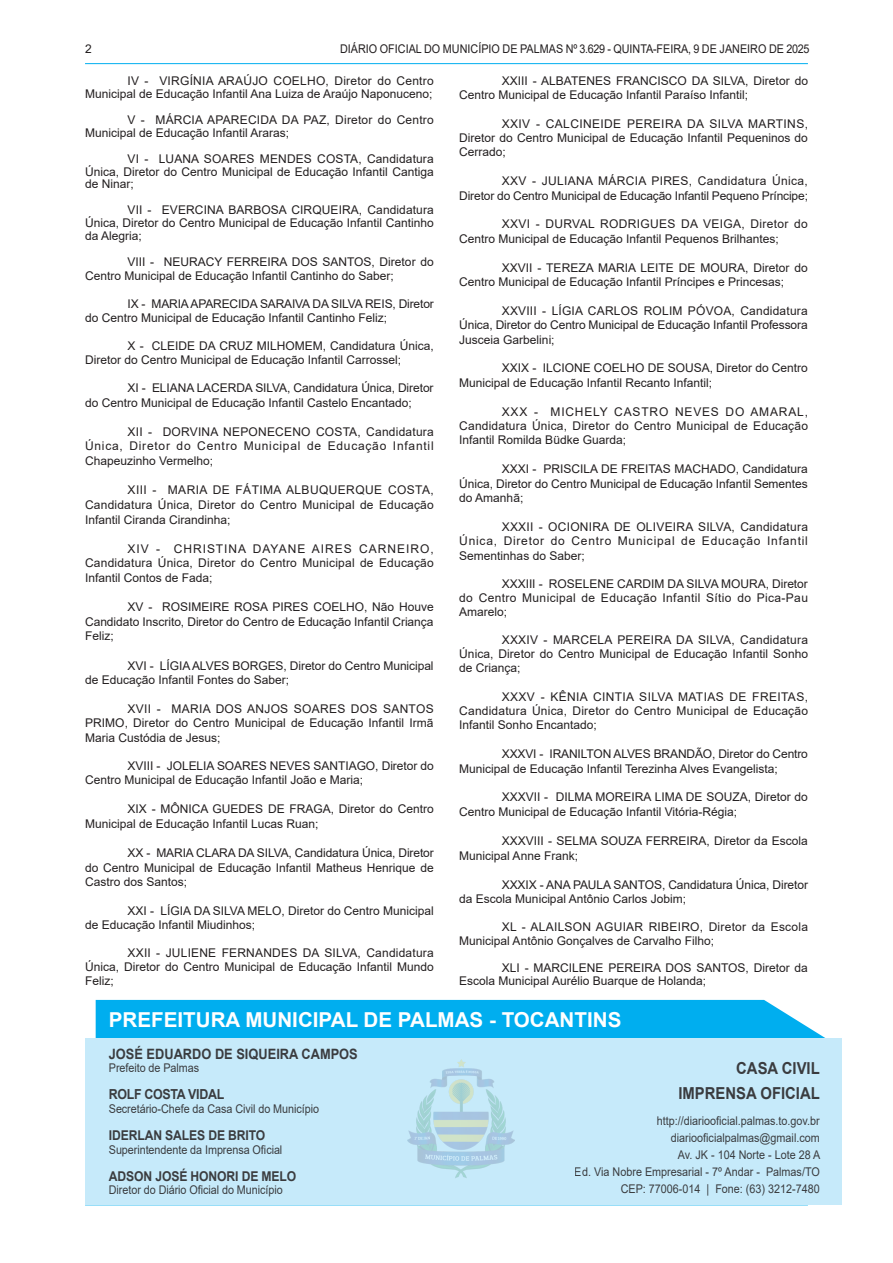
<style>
.page{position:relative;width:893px;height:1263px;background:#fff}
.page>*{position:absolute;margin:0;border:0;box-sizing:border-box;transform-origin:0 0}
.t1{font:700 20.55px "Arial";color:#fff}
.t2{font:700 16.5px/25.7px "Arial";color:#231f20;text-align:right;scale:.9 1}
.t3{font:700 14.25px "Arial";color:#231f20;scale:.9 1}
.t4{font:700 13.8px "Arial";letter-spacing:-.025em;color:#231f20;scale:.9 1}
.t5{font:700 13.5px "Arial";letter-spacing:-.01em;color:#231f20;scale:.9 1}
.t6{font:12px/14.4px "Arial";color:#231f20}
.t7{font:12px/17.1px "Arial";color:#231f20;text-align:right;scale:.9 1}
</style>
<div class="page">
<hr style="left:85px;top:63px;width:723px;height:1px;background:#00aeef">
<hr style="left:85px;top:1204px;width:723px;height:1px;background:#00aeef">
<div style="left:96px;top:1000px;width:729px;height:38px;background:#00aeef"></div>
<div style="left:85px;top:1038px;width:757px;height:166px;background:#c6eafa"></div>
<img style="left:408px;top:1060px;width:106px;height:118px">
<p class="t6" style="left:85px;top:41px;width:8px">2</p>
<p class="t7" style="left:340px;top:40px;width:523px">DIÁRIO OFICIAL DO MUNICÍPIO DE PALMAS Nº 3.629 - QUINTA-FEIRA, 9 DE JANEIRO DE 2025</p>
<p class="t6" style="left:85px;top:75px;width:350px;line-height:12.9px;text-align:right">IV - VIRGÍNIA ARAÚJO COELHO, Diretor do Centro<br>Municipal de Educação Infantil Ana Luiza de Araújo Naponuceno;</p>
<p class="t6" style="left:85px;top:113px;width:350px;line-height:12.9px;text-indent:43px">V - MÁRCIA APARECIDA DA PAZ, Diretor do Centro<br>Municipal de Educação Infantil Araras;</p>
<p class="t6" style="left:85px;top:152px;width:350px;line-height:12.9px;text-align:justify;text-indent:43px">VI - LUANA SOARES MENDES COSTA, Candidatura Única, Diretor do Centro Municipal de Educação Infantil Cantiga de Ninar;</p>
<p class="t6" style="left:85px;top:204px;width:350px;line-height:12.9px;text-align:justify;text-indent:43px">VII - EVERCINA BARBOSA CIRQUEIRA, Candidatura Única, Diretor do Centro Municipal de Educação Infantil Cantinho da Alegria;</p>
<p class="t6" style="left:85px;top:255px;width:350px;line-height:14px;text-indent:43px">VIII - NEURACY FERREIRA DOS SANTOS, Diretor do<br>Centro Municipal de Educação Infantil Cantinho do Saber;</p>
<p class="t6" style="left:85px;top:296px;width:350px;line-height:14px;text-indent:43px">IX - MARIA APARECIDA SARAIVA DA SILVA REIS, Diretor do Centro Municipal de Educação Infantil Cantinho Feliz;</p>
<p class="t6" style="left:85px;top:338px;width:350px;text-indent:43px">X - CLEIDE DA CRUZ MILHOMEM, Candidatura Única,<br>Diretor do Centro Municipal de Educação Infantil Carrossel;</p>
<p class="t6" style="left:85px;top:380px;width:350px;text-indent:43px">XI - ELIANA LACERDA SILVA, Candidatura Única, Diretor do Centro Municipal de Educação Infantil Castelo Encantado;</p>
<p class="t6" style="left:85px;top:424px;width:350px;text-align:justify;text-indent:43px">XII - DORVINA NEPONECENO COSTA, Candidatura Única, Diretor do Centro Municipal de Educação Infantil Chapeuzinho Vermelho;</p>
<p class="t6" style="left:85px;top:482px;width:350px;text-align:justify;text-indent:43px">XIII - MARIA DE FÁTIMA ALBUQUERQUE COSTA, Candidatura Única, Diretor do Centro Municipal de Educação Infantil Ciranda Cirandinha;</p>
<p class="t6" style="left:85px;top:541px;width:350px;text-align:justify;text-indent:43px">XIV - CHRISTINA DAYANE AIRES CARNEIRO, Candidatura Única, Diretor do Centro Municipal de Educação Infantil Contos de Fada;</p>
<p class="t6" style="left:85px;top:599px;width:350px;text-align:justify;text-indent:43px">XV - ROSIMEIRE ROSA PIRES COELHO, Não Houve Candidato Inscrito, Diretor do Centro de Educação Infantil Criança Feliz;</p>
<p class="t6" style="left:85px;top:658px;width:350px;line-height:14.9px;text-indent:43px">XVI - LÍGIA ALVES BORGES, Diretor do Centro Municipal de Educação Infantil Fontes do Saber;</p>
<p class="t6" style="left:85px;top:702px;width:350px;text-align:justify;text-indent:43px">XVII - MARIA DOS ANJOS SOARES DOS SANTOS PRIMO, Diretor do Centro Municipal de Educação Infantil Irmã Maria Custódia de Jesus;</p>
<p class="t6" style="left:85px;top:759px;width:350px;text-indent:43px">XVIII - JOLELIA SOARES NEVES SANTIAGO, Diretor do<br>Centro Municipal de Educação Infantil João e Maria;</p>
<p class="t6" style="left:85px;top:802px;width:350px;text-indent:43px">XIX - MÔNICA GUEDES DE FRAGA, Diretor do Centro<br>Municipal de Educação Infantil Lucas Ruan;</p>
<p class="t6" style="left:85px;top:846px;width:350px;text-align:justify;text-indent:43px">XX - MARIA CLARA DA SILVA, Candidatura Única, Diretor do Centro Municipal de Educação Infantil Matheus Henrique de Castro dos Santos;</p>
<p class="t6" style="left:85px;top:903px;width:350px;text-indent:43px">XXI - LÍGIA DA SILVA MELO, Diretor do Centro Municipal de Educação Infantil Miudinhos;</p>
<p class="t6" style="left:85px;top:946px;width:350px;line-height:14px;text-align:justify;text-indent:43px">XXII - JULIENE FERNANDES DA SILVA, Candidatura Única, Diretor do Centro Municipal de Educação Infantil Mundo Feliz;</p>
<p class="t6" style="left:459px;top:74px;width:350px;line-height:14px;text-indent:43px">XXIII - ALBATENES FRANCISCO DA SILVA, Diretor do<br>Centro Municipal de Educação Infantil Paraíso Infantil;</p>
<p class="t6" style="left:459px;top:116px;width:350px;text-align:justify;text-indent:43px">XXIV - CALCINEIDE PEREIRA DA SILVA MARTINS, Diretor do Centro Municipal de Educação Infantil Pequeninos do Cerrado;</p>
<p class="t6" style="left:459px;top:174px;width:350px;text-align:right">XXV - JULIANA MÁRCIA PIRES, Candidatura Única,<br>Diretor do Centro Municipal de Educação Infantil Pequeno Príncipe;</p>
<p class="t6" style="left:459px;top:217px;width:350px;text-indent:43px">XXVI - DURVAL RODRIGUES DA VEIGA, Diretor do<br>Centro Municipal de Educação Infantil Pequenos Brilhantes;</p>
<p class="t6" style="left:459px;top:260px;width:350px;text-indent:43px">XXVII - TEREZA MARIA LEITE DE MOURA, Diretor do<br>Centro Municipal de Educação Infantil Príncipes e Princesas;</p>
<p class="t6" style="left:459px;top:303px;width:350px;text-align:justify;text-indent:43px">XXVIII - LÍGIA CARLOS ROLIM PÓVOA, Candidatura Única, Diretor do Centro Municipal de Educação Infantil Professora Jusceia Garbelini;</p>
<p class="t6" style="left:459px;top:361px;width:350px;text-indent:43px">XXIX - ILCIONE COELHO DE SOUSA, Diretor do Centro<br>Municipal de Educação Infantil Recanto Infantil;</p>
<p class="t6" style="left:459px;top:404px;width:350px;text-align:justify;text-indent:43px">XXX - MICHELY CASTRO NEVES DO AMARAL, Candidatura Única, Diretor do Centro Municipal de Educação Infantil Romilda Büdke Guarda;</p>
<p class="t6" style="left:459px;top:462px;width:350px;text-align:justify;text-indent:43px">XXXI - PRISCILA DE FREITAS MACHADO, Candidatura Única, Diretor do Centro Municipal de Educação Infantil Sementes do Amanhã;</p>
<p class="t6" style="left:459px;top:519px;width:350px;text-align:justify;text-indent:43px">XXXII - OCIONIRA DE OLIVEIRA SILVA, Candidatura Única, Diretor do Centro Municipal de Educação Infantil Sementinhas do Saber;</p>
<p class="t6" style="left:459px;top:577px;width:350px;line-height:14px;text-align:justify;text-indent:43px">XXXIII - ROSELENE CARDIM DA SILVA MOURA, Diretor do Centro Municipal de Educação Infantil Sítio do Pica-Pau Amarelo;</p>
<p class="t6" style="left:459px;top:633px;width:350px;line-height:14px;text-align:justify;text-indent:43px">XXXIV - MARCELA PEREIRA DA SILVA, Candidatura Única, Diretor do Centro Municipal de Educação Infantil Sonho de Criança;</p>
<p class="t6" style="left:459px;top:689px;width:350px;text-align:justify;text-indent:43px">XXXV - KÊNIA CINTIA SILVA MATIAS DE FREITAS, Candidatura Única, Diretor do Centro Municipal de Educação Infantil Sonho Encantado;</p>
<p class="t6" style="left:459px;top:747px;width:350px;text-indent:43px">XXXVI - IRANILTON ALVES BRANDÃO, Diretor do Centro<br>Municipal de Educação Infantil Terezinha Alves Evangelista;</p>
<p class="t6" style="left:459px;top:790px;width:350px;text-indent:43px">XXXVII - DILMA MOREIRA LIMA DE SOUZA, Diretor do<br>Centro Municipal de Educação Infantil Vitória-Régia;</p>
<p class="t6" style="left:459px;top:833px;width:350px;text-indent:43px">XXXVIII - SELMA SOUZA FERREIRA, Diretor da Escola<br>Municipal Anne Frank;</p>
<p class="t6" style="left:459px;top:877px;width:350px;text-indent:43px">XXXIX - ANA PAULA SANTOS, Candidatura Única, Diretor da Escola Municipal Antônio Carlos Jobim;</p>
<p class="t6" style="left:459px;top:919px;width:350px;line-height:14px;text-indent:43px">XL - ALAILSON AGUIAR RIBEIRO, Diretor da Escola<br>Municipal Antônio Gonçalves de Carvalho Filho;</p>
<p class="t6" style="left:459px;top:960px;width:350px;line-height:13.5px;text-indent:43px">XLI - MARCILENE PEREIRA DOS SANTOS, Diretor da<br>Escola Municipal Aurélio Buarque de Holanda;</p>
<h1 class="t1" style="left:109px;top:1005px;width:514px">PREFEITURA MUNICIPAL DE PALMAS - TOCANTINS</h1>
<p class="t3" style="left:109px;top:1044px;width:278px">JOSÉ EDUARDO DE SIQUEIRA CAMPOS</p>
<p class="t7" style="left:109px;top:1059px;width:102px">Prefeito de Palmas</p>
<p class="t4" style="left:109px;top:1085px;width:130px">ROLF COSTA VIDAL</p>
<p class="t7" style="left:109px;top:1100px;width:235px">Secretário-Chefe da Casa Civil do Município</p>
<p class="t5" style="left:109px;top:1126px;width:175px">IDERLAN SALES DE BRITO</p>
<p class="t7" style="left:109px;top:1141px;width:194px">Superintendente da Imprensa Oficial</p>
<p class="t5" style="left:109px;top:1166px;width:210px">ADSON JOSÉ HONORI DE MELO</p>
<p class="t7" style="left:109px;top:1181px;width:195px">Diretor do Diário Oficial do Município</p>
<h2 class="t2" style="left:678px;top:1055px;width:159px">CASA CIVIL<br>IMPRENSA OFICIAL</h2>
<p class="t7" style="left:575px;top:1112px;width:274px">http://diariooficial.palmas.to.gov.br diariooficialpalmas@gmail.com<br>Av. JK - 104 Norte - Lote 28 A<br>Ed. Via Nobre Empresarial - 7º Andar - Palmas/TO CEP: 77006-014 | Fone: (63) 3212-7480</p>
</div>
